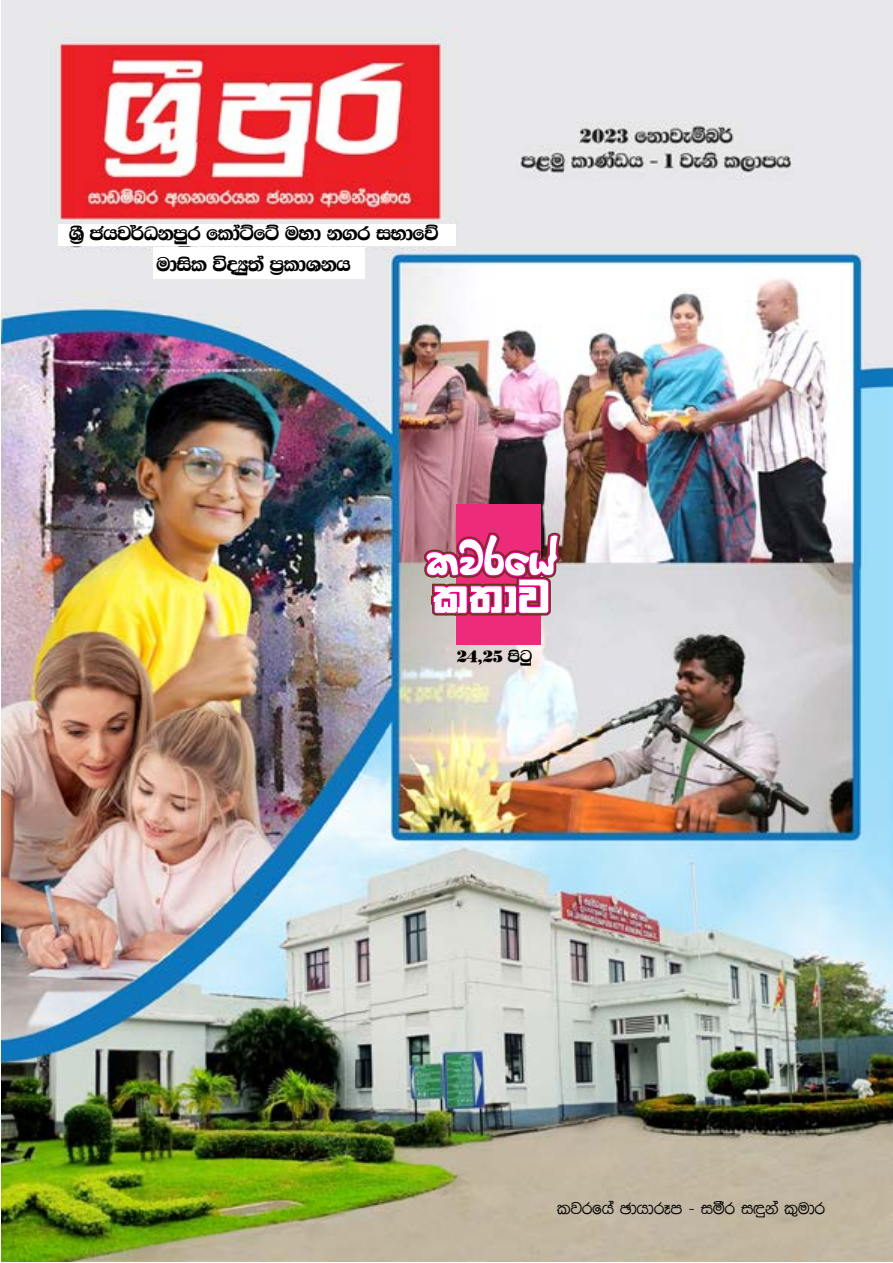
<style>
.page{position:relative;width:893px;height:1263px;background:#fff}
.page>*{position:absolute;margin:0;border:0;box-sizing:border-box;transform-origin:0 0}
.t1{font:21px/31px "FM Samanthax";letter-spacing:-.01em;color:#000;text-align:center}
.t2{font:18px "FM Malithix";letter-spacing:-.01em;color:#000}
.t3{font:18px "FM Samanthax";letter-spacing:-.01em;color:#000}
</style>
<div class="page">
<img style="left:2px;top:0;width:891px;height:1261px">
<img style="left:419px;top:342px;width:145px;height:379px">
<svg style="left:421px;top:452px;width:139px;height:194px"></svg>
<div style="left:58px;top:224px;width:398px;height:22px;background:#fff"></div>
<div style="left:154px;top:247px;width:211px;height:32px;background:#fff"></div>
<p class="t1" style="left:69px;top:218px;width:371px">Y%SCHJ¾OKMQR FLDAÜFÜ UYD K.R INDFÕ<br>UDISL ÚOHQ;A M%LDYKH</p>
<p class="t3" style="left:457px;top:648px;width:88px">24"25 MSGQ</p>
<p class="t2" style="left:557px;top:1199px;width:270px">LJRFHA PDHDREM - IÓR I`ŸKA L=UDR</p>
</div>
